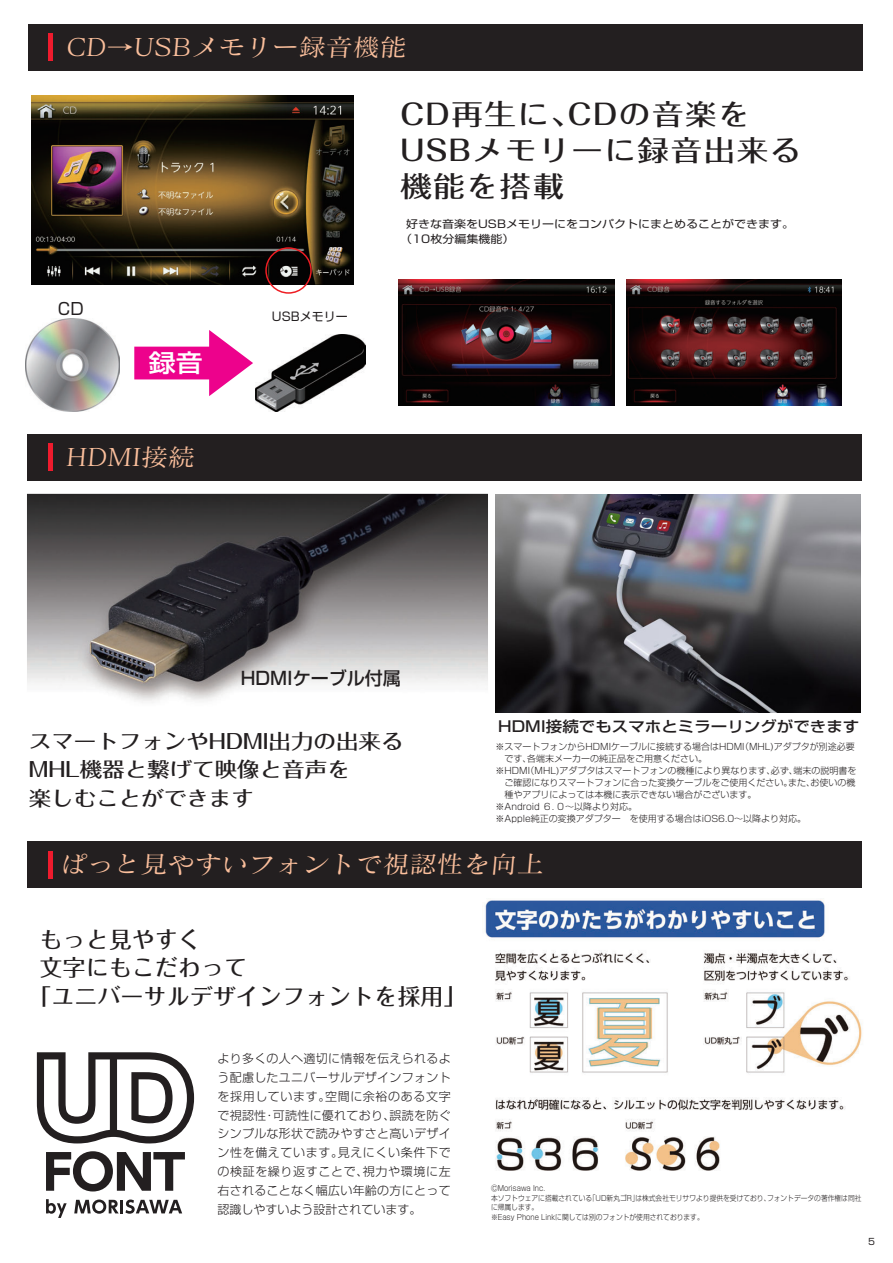
<style>
.page{position:relative;width:893px;height:1263px;background:#fff}
.page>*{position:absolute;margin:0;border:0;box-sizing:border-box;transform-origin:0 0}
.t1{font:500 28.35px/36px "Folk Pro";letter-spacing:.05em;color:#231f20;scale:1.11 1}
.t2{font:500 24.3px "Shin Go Pro";color:#fff;scale:1.11 1}
.t3{font:24.15px "Matisse CID M";color:#fbbf9c;scale:1.11 1}
.t4{font:500 22.5px "Folk Pro";letter-spacing:.025em;color:#231f20}
.t5{font:500 20.25px/28.5px "Folk Pro";color:#231f20;scale:1.11 1}
.t6{font:500 18px "Shin Go Pro";color:#231f20}
.t7{font:16.5px "Shin Go Pro";color:#231f20}
.t8{font:500 14.85px "Shin Go Pro";color:#231f20;scale:1.11 1}
.t9{font:300 12px/18.9px "Shin Go Pro";letter-spacing:.025em;color:#231f20;text-align:justify}
.t10{font:12px "Shin Go Pro";color:#231f20}
.t11{font:10.8px/15px "Shin Go Pro";color:#231f20;scale:1.11 1}
.t12{font:300 9px "Shin Go Pro";color:#231f20}
.t13{font:9px "Shin Go Pro";color:#231f20}
.t14{font:300 7.5px/9.4px "Shin Go Pro";color:#231f20;scale:.9 1}
</style>
<div class="page">
<div style="left:28px;top:25px;width:835px;height:46px;background:#231f20"></div>
<div style="left:48px;top:34px;width:5px;height:27px;background:#ee1b2d"></div>
<svg style="left:134px;top:330px;width:119px;height:66px"></svg>
<div style="left:28px;top:841px;width:834px;height:47px;background:#231f20"></div>
<div style="left:48px;top:851px;width:5px;height:27px;background:#ee1b2d"></div>
<div style="left:28px;top:434px;width:834px;height:47px;background:#231f20"></div>
<div style="left:48px;top:444px;width:5px;height:27px;background:#ee1b2d"></div>
<img style="left:495px;top:494px;width:366px;height:219px">
<img style="left:32px;top:95px;width:322px;height:189px">
<img style="left:399px;top:280px;width:215px;height:126px">
<img style="left:626px;top:280px;width:216px;height:126px">
<img style="left:256px;top:334px;width:109px;height:77px">
<img style="left:25px;top:318px;width:95px;height:94px">
<div style="left:265px;top:247px;width:47px;height:47px;border:2px solid #ee1d23;border-radius:50%"></div>
<img style="left:27px;top:494px;width:461px;height:208px">
<svg style="left:46px;top:1199px;width:21px;height:19px"></svg>
<svg style="left:74px;top:1199px;width:108px;height:15px"></svg>
<svg style="left:46px;top:1151px;width:139px;height:40px"></svg>
<svg style="left:37px;top:1052px;width:157px;height:91px"></svg>
<img style="left:482px;top:899px;width:380px;height:272px">
<h3 class="t3" style="left:66px;top:33px;width:310px">CD→USBメモリー録音機能</h3>
<h1 class="t1" style="left:400px;top:93px;width:363px">CD再生に、CDの音楽を<br>USBメモリーに録音出来る機能を搭載</h1>
<h3 class="t7" style="left:58px;top:295px;width:27px">CD</h3>
<h2 class="t2" style="left:149px;top:342px;width:50px">録音</h2>
<h3 class="t3" style="left:65px;top:443px;width:120px">HDMI接続</h3>
<h3 class="t10" style="left:272px;top:307px;width:77px">USBメモリー</h3>
<p class="t11" style="left:400px;top:215px;width:356px;text-indent:6px">好きな音楽をUSBメモリーにをコンパクトにまとめることができます。（10枚分編集機能）</p>
<h3 class="t6" style="left:241px;top:663px;width:162px">HDMIケーブル付属</h3>
<h3 class="t5" style="left:29px;top:724px;width:339px">スマートフォンやHDMI出力の出来る<br>MHL機器と繋げて映像と音声を<br>楽しむことができます</h3>
<h3 class="t8" style="left:498px;top:714px;width:327px">HDMI接続でもスマホとミラーリングができます</h3>
<p class="t12" style="left:496px;top:739px;width:361px">※スマートフォンからHDMIケーブルに接続する場合はHDMI（MHL)アダプタが別途必要</p>
<p class="t12" style="left:505px;top:751px;width:204px">です、各端末メーカーの純正品をご用意ください。</p>
<p class="t12" style="left:496px;top:763px;width:362px">※HDMI（MHL)アダプタはスマートフォンの機種により異なります、必ず、端末の説明書を</p>
<p class="t12" style="left:505px;top:775px;width:353px">ご確認になりスマートフォンに合った変換ケーブルをご使用ください。また、お使いの機</p>
<p class="t12" style="left:505px;top:787px;width:253px">種やアプリによっては本機に表示できない場合がございます。</p>
<p class="t12" style="left:496px;top:799px;width:143px">※Android ６．０～以降より対応。</p>
<p class="t12" style="left:496px;top:811px;width:312px">※Apple純正の変換アダプター を使用する場合はiOS6.0～以降より対応。</p>
<h3 class="t3" style="left:60px;top:850px;width:440px">ぱっと見やすいフォントで視認性を向上</h3>
<h3 class="t4" style="left:40px;top:920px;width:162px">もっと見やすく</h3>
<h3 class="t4" style="left:40px;top:948px;width:209px">文字にもこだわって</h3>
<h3 class="t4" style="left:29px;top:977px;width:439px">「ユニバーサルデザインフォントを採用」</h3>
<h3 class="t9" style="left:217px;top:1047px;width:235px">より多くの人へ適切に情報を伝えられるよう配慮したユニバーサルデザインフォントを採用しています。空間に余裕のある文字で視認性・可読性に優れており、誤読を防ぐシンプルな形状で読みやすさと高いデザイン性を備えています。見えにくい条件下での検証を繰り返すことで、視力や環境に左右されることなく幅広い年齢の方にとって認識しやすいよう設計されています。</h3>
<p class="t14" style="left:491px;top:1183px;width:413px">ⒸMorisawa Inc.<br>本ソフトウェアに搭載されている「UD新丸ゴR」は株式会社モリサワより提供を受けており、フォントデータの著作権は同社に帰属します。<br>※Easy Phone Linkに関しては別のフォントが使用されております。</p>
<p class="t13" style="left:867px;top:1234px;width:10px">５</p>
</div>
